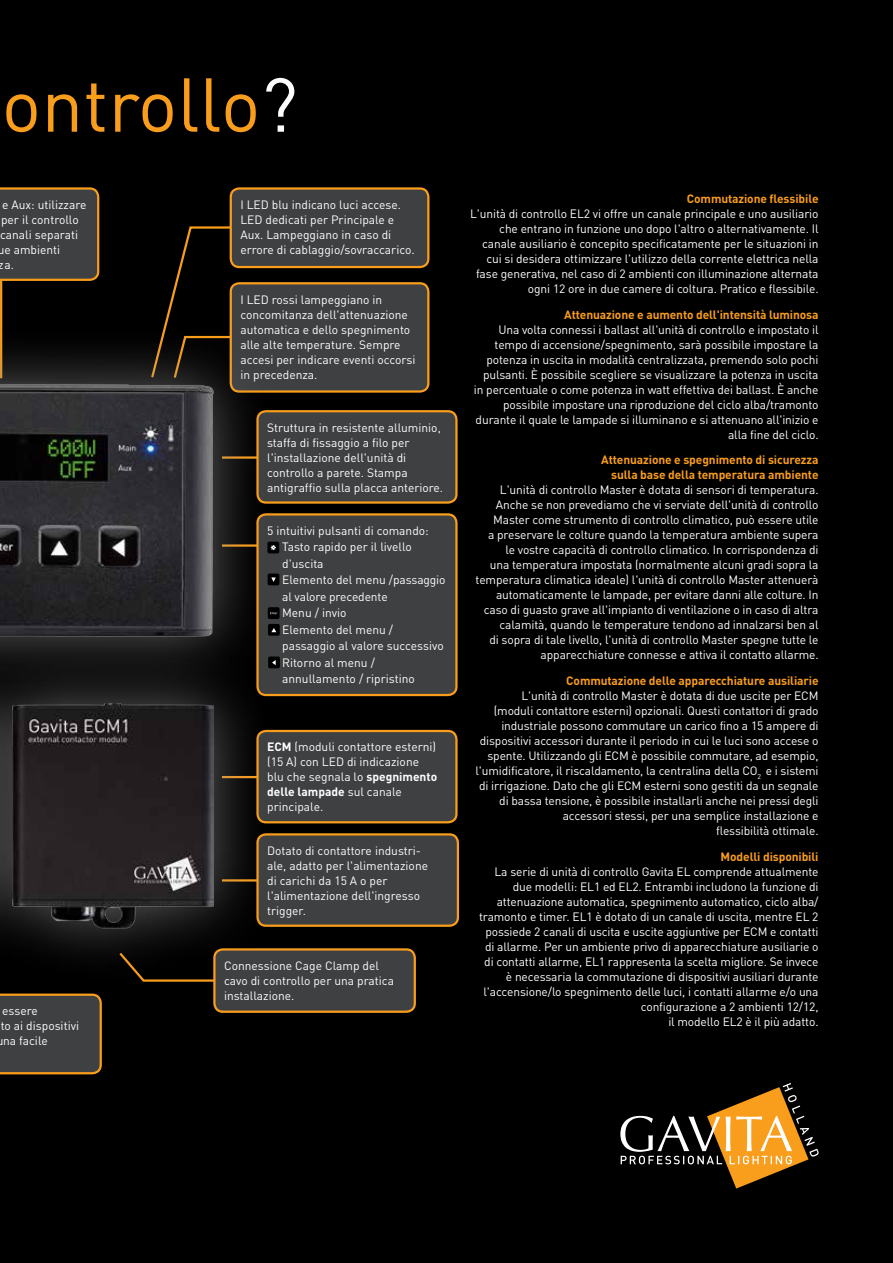
<style>
.page{position:relative;width:893px;height:1263px;background:#000}
.page>*{position:absolute;margin:0;border:0;box-sizing:border-box;transform-origin:0 0}
.t1{font:75px "DIN Pro";color:#f99d1c}
.t2{font:12px/15px "DIN Pro";letter-spacing:-.01em;color:#fff}
.t3{font:700 12px/15px "DIN Pro";letter-spacing:-.01em;color:#f99d1c;text-align:right}
.s1{color:#fff}
.s2{font-weight:700}
</style>
<div class="page">
<hr style="left:0;top:266px;width:2px;height:112px;background:#f99d1c">
<svg style="left:164px;top:225px;width:68px;height:99px"></svg>
<svg style="left:0;top:187px;width:99px;height:94px;background:#49453e"></svg>
<div style="left:231px;top:188px;width:197px;height:79px;background:#3e4041;border-radius:9px"></div>
<div style="left:230px;top:187px;width:199px;height:81px;border:2px solid #f99d1c;border-radius:9px"></div>
<div style="left:231px;top:283px;width:197px;height:108px;background:#3e4041;border-radius:9px"></div>
<div style="left:230px;top:282px;width:199px;height:111px;border:2px solid #f99d1c;border-radius:9px"></div>
<div style="left:258px;top:411px;width:198px;height:91px;background:#3e4041;border-radius:9px"></div>
<div style="left:256px;top:410px;width:202px;height:94px;border:2px solid #f99d1c;border-radius:9px"></div>
<div style="left:258px;top:514px;width:198px;height:181px;background:#3e4041;border-radius:9px"></div>
<div style="left:256px;top:513px;width:202px;height:183px;border:2px solid #f99d1c;border-radius:9px"></div>
<div style="left:0;top:324px;width:273px;height:372px;background:#8c8c8e;opacity:.7"></div>
<img style="left:0;top:378px;width:222px;height:267px">
<svg style="left:620px;top:1083px;width:199px;height:105px"></svg>
<div style="left:267px;top:542px;width:12px;height:11px;background:#000;border-radius:2px"></div>
<svg style="left:271px;top:545px;width:5px;height:5px"></svg>
<div style="left:268px;top:573px;width:11px;height:12px;background:#000;border-radius:2px"></div>
<svg style="left:271px;top:577px;width:5px;height:5px"></svg>
<div style="left:268px;top:607px;width:12px;height:12px;background:#000;border-radius:2px"></div>
<svg style="left:270px;top:612px;width:8px;height:2px"></svg>
<div style="left:268px;top:624px;width:12px;height:12px;background:#000;border-radius:2px"></div>
<svg style="left:271px;top:628px;width:5px;height:4px"></svg>
<div style="left:268px;top:656px;width:12px;height:12px;background:#000;border-radius:2px"></div>
<svg style="left:273px;top:660px;width:3px;height:5px"></svg>
<svg style="left:0;top:993px;width:102px;height:81px;background:#4a453d"></svg>
<div style="left:258px;top:731px;width:198px;height:91px;background:#3e4041;border-radius:9px"></div>
<div style="left:256px;top:730px;width:202px;height:93px;border:2px solid #f99d1c;border-radius:9px"></div>
<div style="left:258px;top:834px;width:200px;height:92px;background:#3e4041;border-radius:9px"></div>
<div style="left:256px;top:833px;width:203px;height:94px;border:2px solid #f99d1c;border-radius:9px"></div>
<div style="left:214px;top:949px;width:201px;height:63px;background:#3e4041;border-radius:9px"></div>
<div style="left:213px;top:948px;width:203px;height:65px;border:2px solid #f99d1c;border-radius:9px"></div>
<div style="left:0;top:645px;width:273px;height:341px;background:#8c8c8e;opacity:.7"></div>
<img style="left:13px;top:703px;width:201px;height:238px">
<h1 class="t1" style="left:2px;top:46px;width:298px">ontrollo<span class="s1">?</span></h1>
<p class="t2" style="left:-2px;top:196px;width:90px;text-indent:4px">e Aux: utilizzare per il controllo canali separati ue ambienti<br>za.</p>
<p class="t2" style="left:240px;top:196px;width:176px">I LED blu indicano luci accese.<br>LED dedicati per Principale e<br>Aux. Lampeggiano in caso di errore di cablaggio/sovraccarico.</p>
<p class="t2" style="left:240px;top:291px;width:177px">I LED rossi lampeggiano in concomitanza dell'attenuazione automatica e dello spegnimento alle alte temperature. Sempre accesi per indicare eventi occorsi in precedenza.</p>
<p class="t2" style="left:267px;top:418px;width:178px">Struttura in resistente alluminio, staffa di fissaggio a filo per l'installazione dell'unità di controllo a parete. Stampa antigraffio sulla placca anteriore.</p>
<p class="t2" style="left:282px;top:521px;width:165px;line-height:16.5px;text-indent:-15px">5 intuitivi pulsanti di comando:<br>Tasto rapido per il livello d'uscita<br>Elemento del menu /passaggio al valore precedente<br>Menu / invio<br>Elemento del menu / passaggio al valore successivo<br>Ritorno al menu / annullamento / ripristino</p>
<p class="t2" style="left:267px;top:738px;width:172px"><span class="s2">ECM</span> (moduli contattore esterni) (15 A) con LED di indicazione blu che segnala lo <span class="s2">spegnimento delle lampade</span> sul canale principale.</p>
<p class="t2" style="left:267px;top:842px;width:162px">Dotato di contattore industri&shy;ale, adatto per l'alimentazione di carichi da 15 A o per l'alimentazione dell'ingresso trigger.</p>
<p class="t2" style="left:1px;top:1002px;width:80px">essere<br>to ai dispositivi na facile</p>
<p class="t2" style="left:224px;top:957px;width:172px">Connessione Cage Clamp del cavo di controllo per una pratica installazione.</p>
<p class="t3" style="left:687px;top:190px;width:133px">Commutazione flessibile</p>
<p class="t2" style="left:470px;top:205px;width:350px;text-align:right">L'unità di controllo EL2 vi offre un canale principale e uno ausiliario che entrano in funzione uno dopo l'altro o alternativamente. Il canale ausiliario è concepito specificatamente per le situazioni in cui si desidera ottimizzare l'utilizzo della corrente elettrica nella fase generativa, nel caso di 2 ambienti con illuminazione alternata ogni 12 ore in due camere di coltura. Pratico e flessibile.</p>
<p class="t3" style="left:564px;top:305px;width:256px">Attenuazione e aumento dell'intensità luminosa</p>
<p class="t2" style="left:474px;top:321px;width:346px;text-align:right">Una volta connessi i ballast all'unità di controllo e impostato il tempo di accensione/spegnimento, sarà possibile impostare la potenza in uscita in modalità centralizzata, premendo solo pochi pulsanti. È possibile scegliere se visualizzare la potenza in uscita in percentuale o come potenza in watt effettiva dei ballast. È anche possibile impostare una riproduzione del ciclo alba/tramonto durante il quale le lampade si illuminano e si attenuano all'inizio e alla fine del ciclo.</p>
<p class="t3" style="left:601px;top:451px;width:219px">Attenuazione e spegnimento di sicurezza sulla base della temperatura ambiente</p>
<p class="t2" style="left:476px;top:481px;width:344px;text-align:right">L'unità di controllo Master è dotata di sensori di temperatura.<br>Anche se non prevediamo che vi serviate dell'unità di controllo Master come strumento di controllo climatico, può essere utile<br>a preservare le colture quando la temperatura ambiente supera le vostre capacità di controllo climatico. In corrispondenza di<br>una temperatura impostata (normalmente alcuni gradi sopra la temperatura climatica ideale) l'unità di controllo Master attenuerà automaticamente le lampade, per evitare danni alle colture. In caso di guasto grave all'impianto di ventilazione o in caso di altra calamità, quando le temperature tendono ad innalzarsi ben al<br>di sopra di tale livello, l'unità di controllo Master spegne tutte le apparecchiature connesse e attiva il contatto allarme.</p>
<p class="t3" style="left:566px;top:672px;width:254px">Commutazione delle apparecchiature ausiliarie</p>
<p class="t2" style="left:475px;top:687px;width:345px;text-align:right">L'unità di controllo Master è dotata di due uscite per ECM<br>(moduli contattore esterni) opzionali. Questi contattori di grado industriale possono commutare un carico fino a 15 ampere di dispositivi accessori durante il periodo in cui le luci sono accese o spente. Utilizzando gli ECM è possibile commutare, ad esempio, l'umidificatore, il riscaldamento, la centralina della CO<sub>2</sub> e i sistemi di irrigazione. Dato che gli ECM esterni sono gestiti da un segnale di bassa tensione, è possibile installarli anche nei pressi degli accessori stessi, per una semplice installazione e<br>flessibilità ottimale.</p>
<p class="t3" style="left:721px;top:847px;width:99px">Modelli disponibili</p>
<p class="t2" style="left:479px;top:862px;width:341px;text-align:right">La serie di unità di controllo Gavita EL comprende attualmente due modelli: EL1 ed EL2. Entrambi includono la funzione di attenuazione automatica, spegnimento automatico, ciclo alba/ tramonto e timer. EL1 è dotato di un canale di uscita, mentre EL 2 possiede 2 canali di uscita e uscite aggiuntive per ECM e contatti di allarme. Per un ambiente privo di apparecchiature ausiliarie o di contatti allarme, EL1 rappresenta la scelta migliore. Se invece è necessaria la commutazione di dispositivi ausiliari durante l'accensione/lo spegnimento delle luci, i contatti allarme e/o una configurazione a 2 ambienti 12/12,<br>il modello EL2 è il più adatto.</p>
</div>
